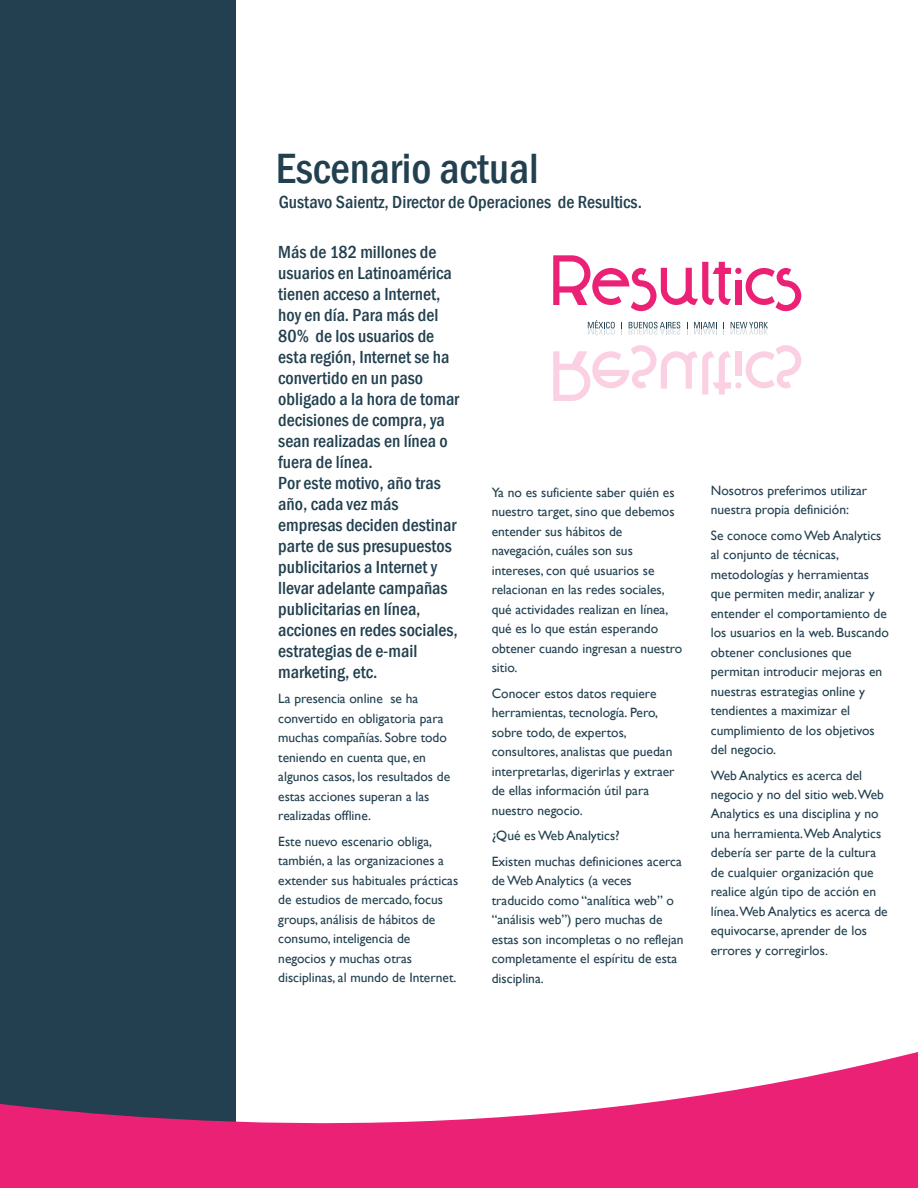
<style>
.page{position:relative;width:918px;height:1188px;background:#fff}
.page>*{position:absolute;margin:0;border:0;box-sizing:border-box;transform-origin:0 0}
.t1{font:500 condensed 43.5px "Franklin Gothic";color:#22404f}
.t2{font:500 condensed 18px/21px "Franklin Gothic";color:#22404f}
.t3{font:13.5px/19.5px "Gill Sans";color:#22404f}
.s1{font-family:"Arial"}
</style>
<div class="page">
<div style="left:0;top:0;width:236px;height:1188px;background:#22404f"></div>
<svg style="left:0;top:1052px;width:918px;height:136px;fill:#eb2176"></svg>
<svg style="left:553px;top:255px;width:248px;height:56px"></svg>
<div style="left:735px;top:382px;width:6px;height:7px;background:#fad0e2;border-radius:50%"></div>
<svg style="left:746px;top:345px;width:55px;height:43px"></svg>
<div style="left:735px;top:351px;width:6px;height:25px;background:#fad0e2"></div>
<svg style="left:553px;top:345px;width:178px;height:56px"></svg>
<svg style="left:588px;top:320px;width:27px;height:16px"></svg>
<svg style="left:621px;top:322px;width:1px;height:12px"></svg>
<svg style="left:629px;top:322px;width:51px;height:13px"></svg>
<svg style="left:687px;top:322px;width:1px;height:12px"></svg>
<svg style="left:694px;top:322px;width:23px;height:12px"></svg>
<svg style="left:723px;top:322px;width:1px;height:12px"></svg>
<svg style="left:731px;top:322px;width:37px;height:13px"></svg>
<h1 class="t1" style="left:276px;top:143px;width:265px">Escenario actual</h1>
<h2 class="t2" style="left:279px;top:191px;width:365px">Gustavo Saientz, Director de Operaciones de Resultics.</h2>
<p class="t2" style="left:278px;top:241px;width:182px">Más de 182 millones de usuarios en Latinoamérica tienen acceso a Internet, hoy en día. Para más del<br>80% de los usuarios de esta región, Internet se ha convertido en un paso obligado a la hora de tomar decisiones de compra, ya sean realizadas en línea o fuera de línea.<br>Por este motivo, año tras año, cada vez más empresas deciden destinar parte de sus presupuestos publicitarios a Internet y llevar adelante campañas publicitarias en línea, acciones en redes sociales, estrategias de e-mail marketing, etc.</p>
<p class="t3" style="left:278px;top:689px;width:173px">La presencia online se ha convertido en obligatoria para muchas compañías. Sobre todo teniendo en cuenta que, en algunos casos, los resultados de estas acciones superan a las realizadas offline.</p>
<p class="t3" style="left:278px;top:831px;width:181px">Este nuevo escenario obliga, también, a las organizaciones a extender sus habituales prácticas de estudios de mercado, focus groups, análisis de hábitos de consumo, inteligencia de negocios y muchas otras disciplinas, al mundo de Internet.</p>
<p class="t3" style="left:492px;top:482px;width:192px">Ya no es suficiente saber quién es nuestro target, sino que debemos entender sus hábitos de navegación, cuáles son sus intereses, con qué usuarios se relacionan en las redes sociales, qué actividades realizan en línea, qué es lo que están esperando obtener cuando ingresan a nuestro sitio.</p>
<p class="t3" style="left:492px;top:683px;width:184px">Conocer estos datos requiere herramientas, tecnología. Pero, sobre todo, de expertos, consultores, analistas que puedan interpretarlas, digerirlas y extraer de ellas información útil para nuestro negocio.</p>
<p class="t3" style="left:492px;top:823px;width:192px;line-height:25.5px">¿Qué es Web Analytics?<br>Existen muchas definiciones acerca</p>
<p class="t3" style="left:492px;top:871px;width:193px">de Web Analytics (a veces traducido como “analítica web” o “análisis web”) pero muchas de estas son incompletas o no reflejan completamente el espíritu de esta disciplina.</p>
<p class="t3" style="left:711px;top:480px;width:158px">Nosotros preferimos utilizar nuestra propia definición:</p>
<p class="t3" style="left:711px;top:525px;width:180px">Se conoce como Web Analytics al conjunto de técnicas, metodologías y herramientas que permiten medir, analizar y entender el comportamiento de los usuarios en la web. Buscando obtener conclusiones que permitan introducir mejoras en nuestras estrategias online y tendientes a maximizar el cumplimiento de los objetivos del negocio.</p>
<p class="t3" style="left:711px;top:765px;width:178px">Web Analytics es acerca del negocio y no del sitio web.Web<br>Analytics es una disciplina y no una herramienta.Web Analytics debería ser parte de la cultura de cualquier organización que realice algún tipo de acción en línea.Web Analytics es acerca de equivocarse, aprender de los errores y corregirlos<span class="s1">.</span></p>
</div>
